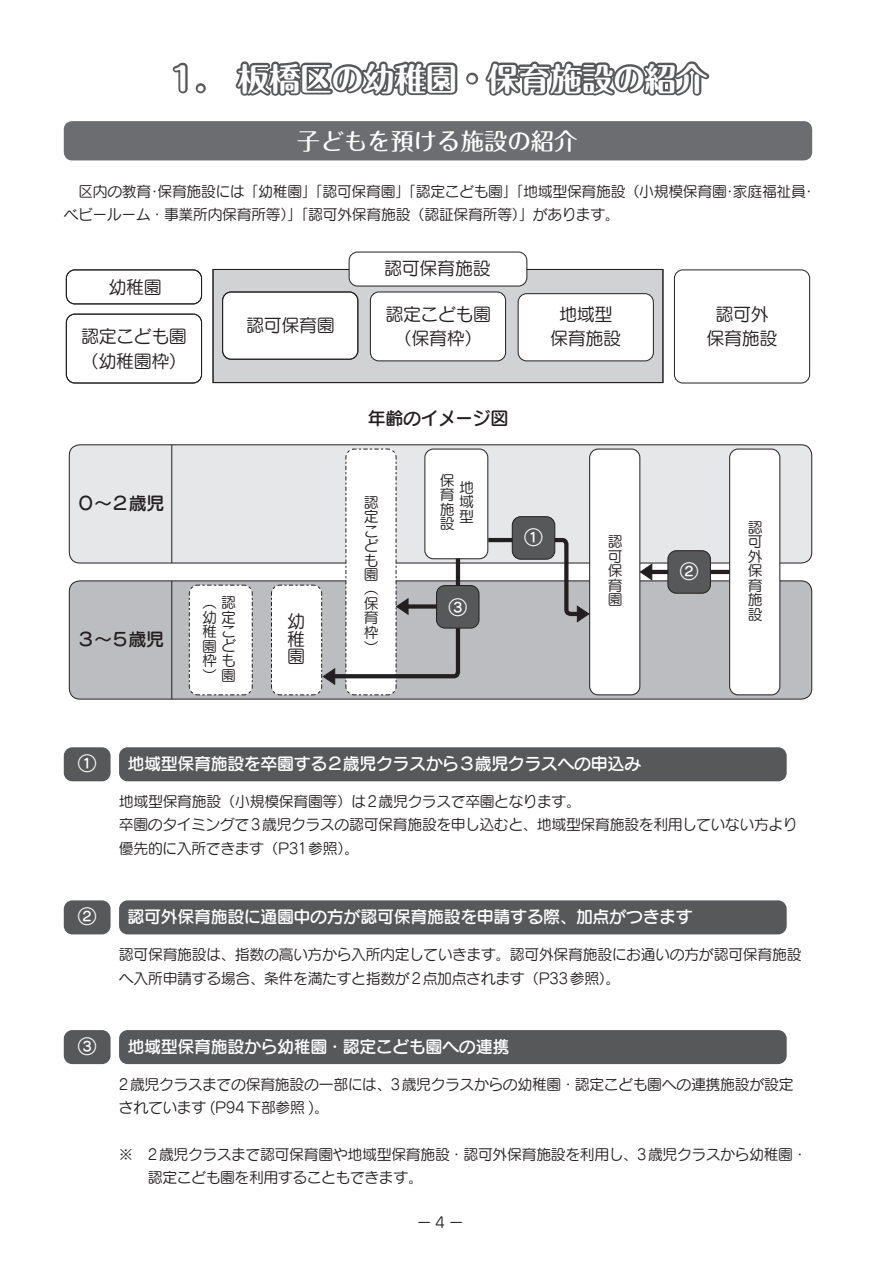
<style>
.page{position:relative;width:893px;height:1263px;background:#fff}
.page>*{position:absolute;margin:0;border:0;box-sizing:border-box;transform-origin:0 0}
.t1{font:700 31.95px "Maru Fo Pro";letter-spacing:-.015em;color:#fff}
.t2{font:500 23.4px "Maru Fo Pro";color:#fff}
.t3{font:18px/24.5px "Seurat Pro M";letter-spacing:-.02em;color:#231f20;text-align:center}
.t4{font:18px "Seurat Pro DB";letter-spacing:-.025em;color:#231f20}
.t5{font:18px "Seurat Pro DB";color:#fff}
.t6{font:16.95px "Seurat Pro DB";letter-spacing:-.02em;color:#fff}
.t7{font:14.85px/14.5px "Seurat Pro M";letter-spacing:-.02em;color:#231f20;text-align:justify}
</style>
<div class="page">
<div style="left:213px;top:269px;width:450px;height:114px;background:#d1d2d4"></div>
<div style="left:213px;top:269px;width:450px;height:114px;border:1px solid #231f20"></div>
<div style="left:66px;top:269px;width:136px;height:35px;border:1px solid #231f20;border-radius:9px"></div>
<div style="left:66px;top:314px;width:136px;height:69px;border:1px solid #231f20;border-radius:9px"></div>
<div style="left:223px;top:292px;width:135px;height:67px;background:#fff;border-radius:9px"></div>
<div style="left:222px;top:292px;width:136px;height:68px;border:1px solid #231f20;border-radius:9px"></div>
<div style="left:370px;top:292px;width:136px;height:69px;background:#fff;border-radius:9px"></div>
<div style="left:370px;top:292px;width:136px;height:69px;border:1px solid #231f20;border-radius:9px"></div>
<div style="left:349px;top:252px;width:178px;height:34px;background:#fff;border-radius:9px"></div>
<div style="left:349px;top:252px;width:178px;height:34px;border:1px solid #231f20;border-radius:9px"></div>
<div style="left:518px;top:294px;width:135px;height:67px;background:#fff;border-radius:9px"></div>
<div style="left:518px;top:293px;width:136px;height:68px;border:1px solid #231f20;border-radius:9px"></div>
<div style="left:674px;top:269px;width:136px;height:114px;border:1px solid #231f20;border-radius:9px"></div>
<div style="left:69px;top:581px;width:743px;height:118px;background:#bcbdc0;border-radius:11px"></div>
<div style="left:69px;top:580px;width:743px;height:119px;border:1px solid #231f20;border-radius:11px"></div>
<div style="left:69px;top:445px;width:743px;height:118px;background:#e6e7e9;border-radius:11px"></div>
<div style="left:69px;top:444px;width:743px;height:119px;border:1px solid #231f20;border-radius:11px"></div>
<hr style="left:171px;top:445px;width:1px;height:118px;background:#231f20">
<hr style="left:171px;top:581px;width:1px;height:118px;background:#231f20">
<div style="left:425px;top:449px;width:63px;height:110px;background:#fff;border-radius:9px"></div>
<div style="left:424px;top:449px;width:64px;height:110px;border:1px solid #231f20;border-radius:9px"></div>
<svg style="left:188px;top:584px;width:65px;height:112px;background:#f5f5f5"></svg>
<div style="left:590px;top:449px;width:50px;height:246px;background:#fff;border-radius:9px"></div>
<div style="left:589px;top:449px;width:51px;height:246px;border:1px solid #231f20;border-radius:9px"></div>
<svg style="left:639px;top:563px;width:14px;height:18px"></svg>
<svg style="left:484px;top:536px;width:106px;height:87px"></svg>
<svg style="left:271px;top:448px;width:191px;height:248px"></svg>
<div style="left:436px;top:585px;width:43px;height:43px;background:#57585a;border-radius:9px"></div>
<div style="left:436px;top:585px;width:43px;height:43px;border:1px solid #231f20;border-radius:9px"></div>
<div style="left:512px;top:517px;width:43px;height:42px;background:#57585a;border-radius:9px"></div>
<div style="left:512px;top:516px;width:43px;height:44px;border:1px solid #231f20;border-radius:9px"></div>
<hr style="left:648px;top:570px;width:89px;height:4px;background:#231f20">
<div style="left:730px;top:449px;width:50px;height:246px;background:#fff;border-radius:9px"></div>
<div style="left:729px;top:449px;width:51px;height:246px;border:1px solid #231f20;border-radius:9px"></div>
<div style="left:668px;top:551px;width:42px;height:42px;background:#57585a;border-radius:9px"></div>
<div style="left:667px;top:550px;width:44px;height:44px;border:1px solid #231f20;border-radius:9px"></div>
<svg style="left:172px;top:62px;width:16px;height:32px"></svg>
<div style="left:196px;top:83px;width:10px;height:10px;border:4px solid #57585a;border-radius:50%"></div>
<svg style="left:235px;top:61px;width:223px;height:35px;background:#78797b"></svg>
<div style="left:466px;top:73px;width:12px;height:12px;border:4px solid #57585a;border-radius:50%"></div>
<svg style="left:485px;top:61px;width:225px;height:35px"></svg>
<div style="left:64px;top:121px;width:748px;height:39px;background:#6c6d70;border-radius:9px"></div>
<div style="left:64px;top:747px;width:47px;height:34px;background:#57585a;border-radius:9px"></div>
<div style="left:119px;top:747px;width:668px;height:34px;background:#57585a;border-radius:9px"></div>
<div style="left:64px;top:900px;width:47px;height:34px;background:#57585a;border-radius:9px"></div>
<div style="left:119px;top:900px;width:668px;height:34px;background:#57585a;border-radius:9px"></div>
<div style="left:64px;top:1030px;width:47px;height:34px;background:#57585a;border-radius:9px"></div>
<div style="left:119px;top:1030px;width:668px;height:34px;background:#57585a;border-radius:9px"></div>
<h1 class="t1" style="left:167px;top:53px;width:543px">１.　板橋区の幼稚園・保育施設の紹介</h1>
<h2 class="t2" style="left:297px;top:122px;width:282px">子どもを預ける施設の紹介</h2>
<p class="t7" style="left:64px;top:179px;width:754px;line-height:23.4px">　区内の教育・保育施設には「幼稚園」「認可保育園」「認定こども園」「地域型保育施設（小規模保育園・家庭福祉員・ベビールーム・事業所内保育所等）」「認可外保育施設（認証保育所等）」があります。</p>
<p class="t3" style="left:109px;top:274px;width:55px">幼稚園</p>
<p class="t3" style="left:81px;top:324px;width:108px;text-align:left">認定こども園（幼稚園枠）</p>
<p class="t3" style="left:384px;top:255px;width:108px">認可保育施設</p>
<p class="t3" style="left:246px;top:312px;width:90px">認可保育園</p>
<p class="t3" style="left:385px;top:301px;width:107px">認定こども園（保育枠）</p>
<p class="t3" style="left:550px;top:301px;width:73px">地域型保育施設</p>
<p class="t3" style="left:706px;top:301px;width:73px">認可外保育施設</p>
<p class="t4" style="left:368px;top:406px;width:142px">年齢のイメージ図</p>
<p class="t4" style="left:77px;top:491px;width:89px">０～２歳児</p>
<p class="t4" style="left:77px;top:627px;width:89px">３～５歳児</p>
<p class="t7" style="left:202px;top:595px;width:35px">（認幼定稚こ園ど枠も）園</p>
<p class="t3" style="left:287px;top:612px;width:19px;line-height:17.7px;text-align:justify">幼稚園</p>
<p class="t7" style="left:364px;top:494px;width:16px">認定こども園（保育枠）</p>
<p class="t7" style="left:440px;top:472px;width:16px">保育施設</p>
<p class="t7" style="left:459px;top:480px;width:16px">地域型</p>
<p class="t5" style="left:449px;top:595px;width:20px">③</p>
<p class="t5" style="left:524px;top:525px;width:20px">①</p>
<p class="t7" style="left:608px;top:534px;width:16px">認可保育園</p>
<p class="t5" style="left:680px;top:559px;width:20px">②</p>
<p class="t7" style="left:748px;top:519px;width:16px">認可外保育施設</p>
<p class="t5" style="left:78px;top:752px;width:20px">①</p>
<p class="t6" style="left:127px;top:752px;width:515px">地域型保育施設を卒園する２歳児クラスから３歳児クラスへの申込み</p>
<p class="t7" style="left:119px;top:789px;width:694px;line-height:23.4px;text-align:left">地域型保育施設（小規模保育園等）は2歳児クラスで卒園となります。<br>卒園のタイミングで3歳児クラスの認可保育施設を申し込むと、地域型保育施設を利用していない方より　優先的に入所できます（P31参照）。</p>
<p class="t5" style="left:78px;top:905px;width:20px">②</p>
<p class="t6" style="left:127px;top:905px;width:567px">認可外保育施設に通園中の方が認可保育施設を申請する際、加点がつきます</p>
<p class="t7" style="left:119px;top:942px;width:684px;line-height:23.4px">認可保育施設は、指数の高い方から入所内定していきます。認可外保育施設にお通いの方が認可保育施設へ入所申請する場合、条件を満たすと指数が2点加点されます（P33参照）。</p>
<p class="t5" style="left:78px;top:1034px;width:20px">③</p>
<p class="t6" style="left:127px;top:1035px;width:383px">地域型保育施設から幼稚園・認定こども園への連携</p>
<p class="t7" style="left:119px;top:1072px;width:691px;line-height:23.4px">2歳児クラスまでの保育施設の一部には、3歳児クラスからの幼稚園・認定こども園への連携施設が設定　されています (P94下部参照 )。</p>
<p class="t7" style="left:148px;top:1142px;width:661px;line-height:23.4px;text-indent:-29px">※　2歳児クラスまで認可保育園や地域型保育施設・認可外保育施設を利用し、3歳児クラスから幼稚園・認定こども園を利用することもできます。</p>
<p class="t7" style="left:417px;top:1215px;width:48px">ー4ー</p>
</div>
